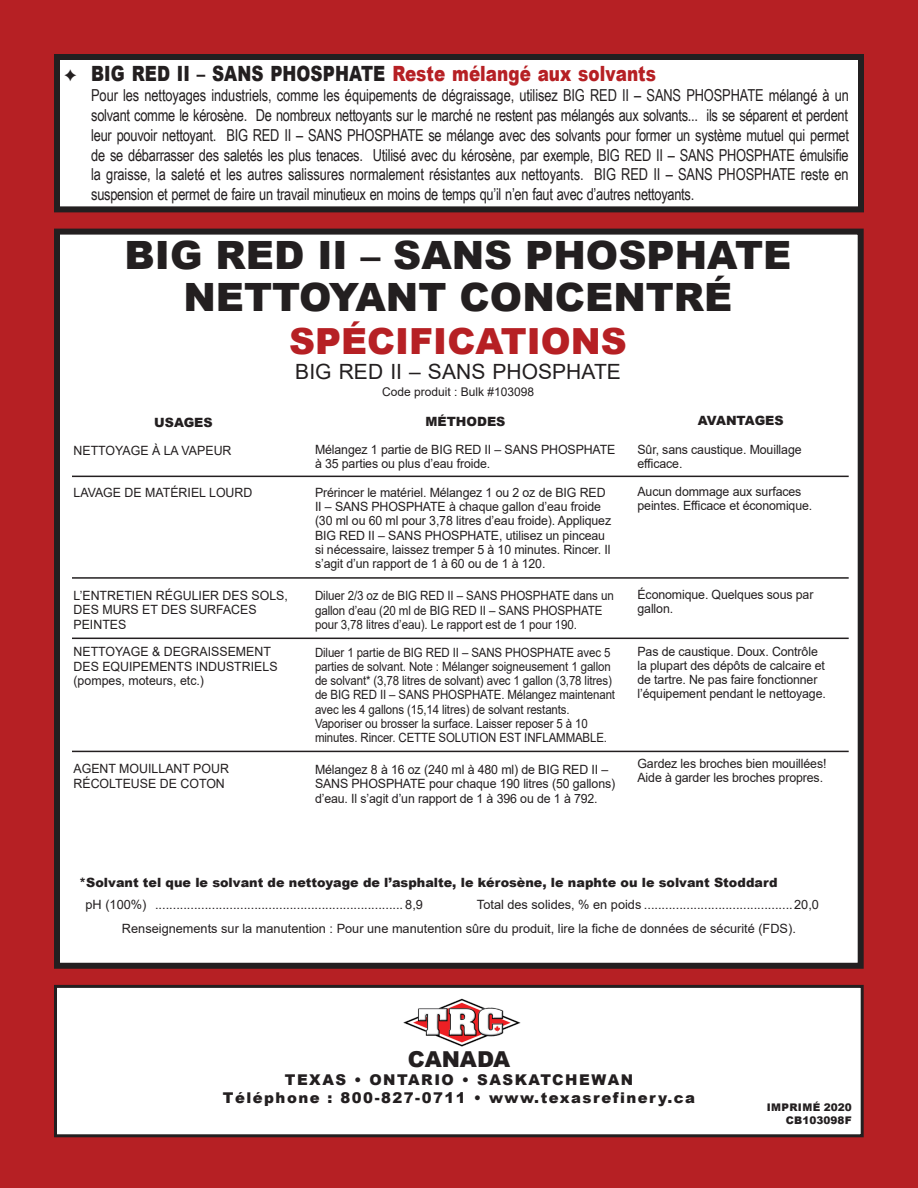
<style>
.page{position:relative;width:918px;height:1188px;background:#b62024}
.page>*{position:absolute;margin:0;border:0;box-sizing:border-box;transform-origin:0 0}
.t1{font:900 39px "Arial";color:#231f20}
.specs{font:900 36px "Arial";color:#b62024}
.t2{font:900 21.9px "Arial";color:#231f20}
.t3{font:900 21px "Arial";letter-spacing:.005em;color:#b62024;scale:.8 1}
.Product_Name{font:21px "Arial";letter-spacing:.005em;color:#231f20}
.t4{font:16.5px/19.8px "Arial Narrow";letter-spacing:-.02em;color:#231f20;text-align:justify;scale:.95 1}
.t5{font:900 14.85px "Arial";letter-spacing:.1em;color:#231f20}
.Body_text{font:12.75px/14.2px "Arial";letter-spacing:-.01em;color:#231f20}
.Body_text-2{font:12.75px/14.2px "Arial";letter-spacing:-.01em;color:#231f20;scale:.9 1}
.Body_text-3{font:12.75px/14.2px "Arial";letter-spacing:-.01em;color:#231f20;scale:.91 1}
.Body_text-4{font:900 12.75px "Arial";color:#231f20}
.Body_text-5{font:12px "Arial";color:#231f20}
.t6{font:900 10.5px "Arial";letter-spacing:.035em;color:#231f20}
.t7{font:900 10.5px "Arial";letter-spacing:.015em;color:#231f20}
.s1{color:#231f20}
</style>
<div class="page">
<div style="left:56px;top:986px;width:806px;height:150px;background:#fff"></div>
<div style="left:54px;top:985px;width:810px;height:152px;border:3px solid #231f20"></div>
<div style="left:57px;top:232px;width:804px;height:734px;background:#fff"></div>
<div style="left:54px;top:229px;width:810px;height:740px;border:6px solid #231f20"></div>
<div style="left:57px;top:57px;width:804px;height:152px;background:#fff"></div>
<div style="left:54px;top:54px;width:810px;height:158px;border:6px solid #231f20"></div>
<img style="left:403px;top:998px;width:118px;height:49px">
<hr style="left:72px;top:476px;width:777px;height:1px;background:#231f20">
<hr style="left:72px;top:577px;width:777px;height:2px;background:#231f20">
<hr style="left:72px;top:638px;width:777px;height:1px;background:#231f20">
<hr style="left:72px;top:751px;width:777px;height:1px;background:#231f20">
<p class="t3" style="left:91px;top:59px;width:708px"><span class="s1">BIG RED II – SANS PHOSPHATE</span> Reste mélangé aux solvants</p>
<p class="t4" style="left:91px;top:85px;width:799px">Pour les nettoyages industriels, comme les équipements de dégraissage, utilisez BIG RED II – SANS PHOSPHATE mélangé à un solvant comme le kérosène. De nombreux nettoyants sur le marché ne restent pas mélangés aux solvants... ils se séparent et perdent leur pouvoir nettoyant. BIG RED II – SANS PHOSPHATE se mélange avec des solvants pour former un système mutuel qui permet de se débarrasser des saletés les plus tenaces. Utilisé avec du kérosène, par exemple, BIG RED II – SANS PHOSPHATE émulsifie la graisse, la saleté et les autres salissures normalement résistantes aux nettoyants. BIG RED II – SANS PHOSPHATE reste en suspension et permet de faire un travail minutieux en moins de temps qu’il n’en faut avec d’autres nettoyants.</p>
<p class="t1" style="left:125px;top:227px;width:668px">BIG RED II – SANS PHOSPHATE</p>
<p class="t1" style="left:183px;top:269px;width:551px">NETTOYANT CONCENTRÉ</p>
<p class="specs" style="left:289px;top:315px;width:339px">SPÉCIFICATIONS</p>
<p class="Product_Name" style="left:295px;top:358px;width:327px">BIG RED II – SANS PHOSPHATE</p>
<p class="Body_text-5" style="left:382px;top:384px;width:154px">Code produit : Bulk #103098</p>
<p class="Body_text-4" style="left:425px;top:412px;width:82px">MÉTHODES</p>
<p class="Body_text" style="left:315px;top:442px;width:302px">Mélangez 1 partie de BIG RED II – SANS PHOSPHATE à 35 parties ou plus d’eau froide.</p>
<p class="Body_text" style="left:315px;top:485px;width:298px">Prérincer le matériel. Mélangez 1 ou 2 oz de BIG RED II – SANS PHOSPHATE à chaque gallon d’eau froide (30 ml ou 60 ml pour 3,78 litres d’eau froide). Appliquez BIG RED II – SANS PHOSPHATE, utilisez un pinceau si nécessaire, laissez tremper 5 à 10 minutes. Rincer. Il s’agit d’un rapport de 1 à 60 ou de 1 à 120.</p>
<p class="Body_text-3" style="left:315px;top:589px;width:330px">Diluer 2/3 oz de BIG RED II – SANS PHOSPHATE dans un gallon d’eau (20 ml de BIG RED II – SANS PHOSPHATE pour 3,78 litres d’eau). Le rapport est de 1 pour 190.</p>
<p class="Body_text-2" style="left:315px;top:645px;width:335px">Diluer 1 partie de BIG RED II – SANS PHOSPHATE avec 5 parties de solvant. Note : Mélanger soigneusement 1 gallon de solvant* (3,78 litres de solvant) avec 1 gallon (3,78 litres) de BIG RED II – SANS PHOSPHATE. Mélangez maintenant avec les 4 gallons (15,14 litres) de solvant restants.<br>Vaporiser ou brosser la surface. Laisser reposer 5 à 10 minutes. Rincer. CETTE SOLUTION EST INFLAMMABLE.</p>
<p class="Body_text" style="left:315px;top:762px;width:302px">Mélangez 8 à 16 oz (240 ml à 480 ml) de BIG RED II –<br>SANS PHOSPHATE pour chaque 190 litres (50 gallons) d’eau. Il s’agit d’un rapport de 1 à 396 ou de 1 à 792.</p>
<p class="Body_text-4" style="left:154px;top:413px;width:60px">USAGES</p>
<p class="Body_text" style="left:74px;top:444px;width:160px">NETTOYAGE À LA VAPEUR</p>
<p class="Body_text" style="left:74px;top:486px;width:180px">LAVAGE DE MATÉRIEL LOURD</p>
<p class="Body_text" style="left:74px;top:588px;width:216px">L’ENTRETIEN RÉGULIER DES SOLS,<br>DES MURS ET DES SURFACES<br>PEINTES</p>
<p class="Body_text" style="left:74px;top:645px;width:206px">NETTOYAGE &amp; DEGRAISSEMENT<br>DES EQUIPEMENTS INDUSTRIELS (pompes, moteurs, etc.)</p>
<p class="Body_text" style="left:74px;top:762px;width:157px">AGENT MOUILLANT POUR<br>RÉCOLTEUSE DE COTON</p>
<p class="Body_text-4" style="left:698px;top:412px;width:88px">AVANTAGES</p>
<p class="Body_text" style="left:638px;top:442px;width:166px">Sûr, sans caustique. Mouillage efficace.</p>
<p class="Body_text" style="left:638px;top:484px;width:176px">Aucun dommage aux surfaces peintes. Efficace et économique.</p>
<p class="Body_text" style="left:638px;top:587px;width:177px">Économique. Quelques sous par gallon.</p>
<p class="Body_text" style="left:638px;top:644px;width:190px">Pas de caustique. Doux. Contrôle la plupart des dépôts de calcaire et de tartre. Ne pas faire fonctionner l’équipement pendant le nettoyage.</p>
<p class="Body_text" style="left:638px;top:756px;width:191px">Gardez les broches bien mouillées!<br>Aide à garder les broches propres.</p>
<p class="Body_text-4" style="left:79px;top:873px;width:700px">*Solvant tel que le solvant de nettoyage de l’asphalte, le kérosène, le naphte ou le solvant Stoddard</p>
<p class="Body_text" style="left:86px;top:897px;width:339px">pH (100%) ...................................................................... 8,9</p>
<p class="Body_text" style="left:477px;top:897px;width:344px">Total des solides, % en poids ..........................................20,0</p>
<p class="Body_text" style="left:122px;top:921px;width:675px">Renseignements sur la manutention : Pour une manutention sûre du produit, lire la fiche de données de sécurité (FDS).</p>
<p class="t2" style="left:408px;top:1043px;width:104px">CANADA</p>
<p class="t5" style="left:285px;top:1069px;width:350px">TEXAS • ONTARIO • SASKATCHEWAN</p>
<p class="t5" style="left:223px;top:1087px;width:474px">Téléphone : 800-827-0711 • www.texasrefinery.ca</p>
<p class="t6" style="left:767px;top:1100px;width:87px">IMPRIMÉ 2020</p>
<p class="t7" style="left:786px;top:1113px;width:68px">CB103098F</p>
</div>
